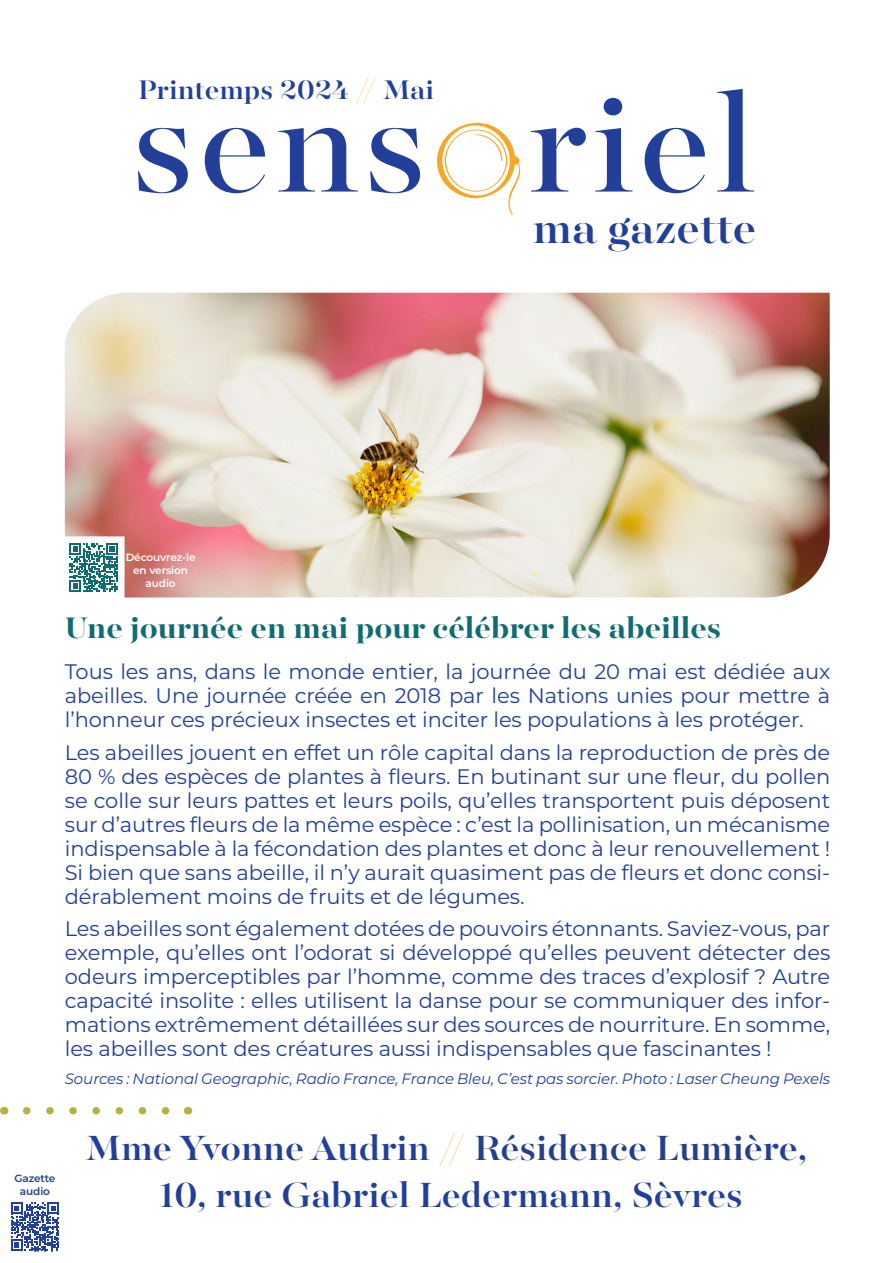
<style>
.page{position:relative;width:893px;height:1263px;background:#fff}
.page>*{position:absolute;margin:0;border:0;box-sizing:border-box;transform-origin:0 0}
.t1{font:500 48px "Majesti Banner";color:#223f99}
.t2{font:500 39px "Majesti Banner";color:#253f8e}
.t3{font:500 39px "Majesti Banner";color:#223f99}
.t4{font:700 33px "Majesti Banner";color:#106c70}
.t5{font:500 30px "Majesti Banner";color:#223f99}
.t6{font:21px/24px "Montserrat";letter-spacing:-.005em;color:#223f99;text-align:justify}
.t7{font:italic 15px "Montserrat";letter-spacing:-.005em;color:#223f99}
.t8{font:600 10.5px/12.6px "Montserrat";letter-spacing:-.01em;color:#fff;text-align:center}
.t9{font:600 10.5px/12.6px "Montserrat";letter-spacing:-.01em;color:#253f8e;text-align:center}
.s1{color:#f9a628}
.s2{color:#223f99}
</style>
<div class="page">
<svg style="left:27px;top:1107px;width:143px;height:7px"></svg>
<img style="left:65px;top:293px;width:765px;height:304px">
<svg style="left:70px;top:543px;width:48px;height:48px"></svg>
<div style="left:63px;top:536px;width:62px;height:62px;border:6px solid #fff"></div>
<svg style="left:11px;top:1203px;width:48px;height:48px"></svg>
<svg style="left:138px;top:128px;width:50px;height:65px"></svg>
<svg style="left:205px;top:128px;width:60px;height:65px"></svg>
<svg style="left:278px;top:128px;width:80px;height:64px"></svg>
<svg style="left:370px;top:128px;width:50px;height:65px"></svg>
<svg style="left:531px;top:128px;width:55px;height:64px"></svg>
<svg style="left:595px;top:98px;width:37px;height:94px"></svg>
<svg style="left:645px;top:128px;width:60px;height:65px"></svg>
<svg style="left:717px;top:89px;width:37px;height:103px"></svg>
<svg style="left:437px;top:123px;width:84px;height:92px"></svg>
<p class="t5" style="left:138px;top:70px;width:298px">Printemps 2024 <span class="s1">//</span> Mai</p>
<p class="t1" style="left:533px;top:196px;width:225px">ma gazette</p>
<p class="t8" style="left:126px;top:551px;width:71px">Découvrez-le en version audio</p>
<p class="t4" style="left:65px;top:606px;width:658px">Une journée en mai pour célébrer les abeilles</p>
<p class="t6" style="left:65px;top:659px;width:767px">Tous les ans, dans le monde entier, la journée du 20 mai est dédiée aux abeilles. Une journée créée en 2018 par les Nations unies pour mettre à l’honneur ces précieux insectes et inciter les populations à les protéger.</p>
<p class="t6" style="left:65px;top:739px;width:767px">Les abeilles jouent en effet un rôle capital dans la reproduction de près de 80 % des espèces de plantes à fleurs. En butinant sur une fleur, du pollen se colle sur leurs pattes et leurs poils, qu’elles transportent puis déposent sur d’autres fleurs de la même espèce : c’est la pollinisation, un mécanisme indispensable à la fécondation des plantes et donc à leur renouvellement !<br>Si bien que sans abeille, il n’y aurait quasiment pas de fleurs et donc consi&shy;dérablement moins de fruits et de légumes.</p>
<p class="t6" style="left:65px;top:916px;width:767px">Les abeilles sont également dotées de pouvoirs étonnants. Saviez-vous, par exemple, qu’elles ont l’odorat si développé qu’elles peuvent détecter des odeurs imperceptibles par l’homme, comme des traces d’explosif ? Autre capacité insolite : elles utilisent la danse pour se communiquer des infor&shy;mations extrêmement détaillées sur des sources de nourriture. En somme, les abeilles sont des créatures aussi indispensables que fascinantes !</p>
<p class="t7" style="left:65px;top:1068px;width:767px">Sources : National Geographic, Radio France, France Bleu, C’est pas sorcier. Photo : Laser Cheung Pexels</p>
<p class="t9" style="left:15px;top:1172px;width:42px">Gazette audio</p>
<p class="t2" style="left:86px;top:1122px;width:723px"><span class="s2">Mme Yvonne Audrin</span> <span class="s1">//</span> Résidence Lumière,</p>
<p class="t3" style="left:159px;top:1169px;width:585px">10, rue Gabriel Ledermann, Sèvres</p>
</div>
